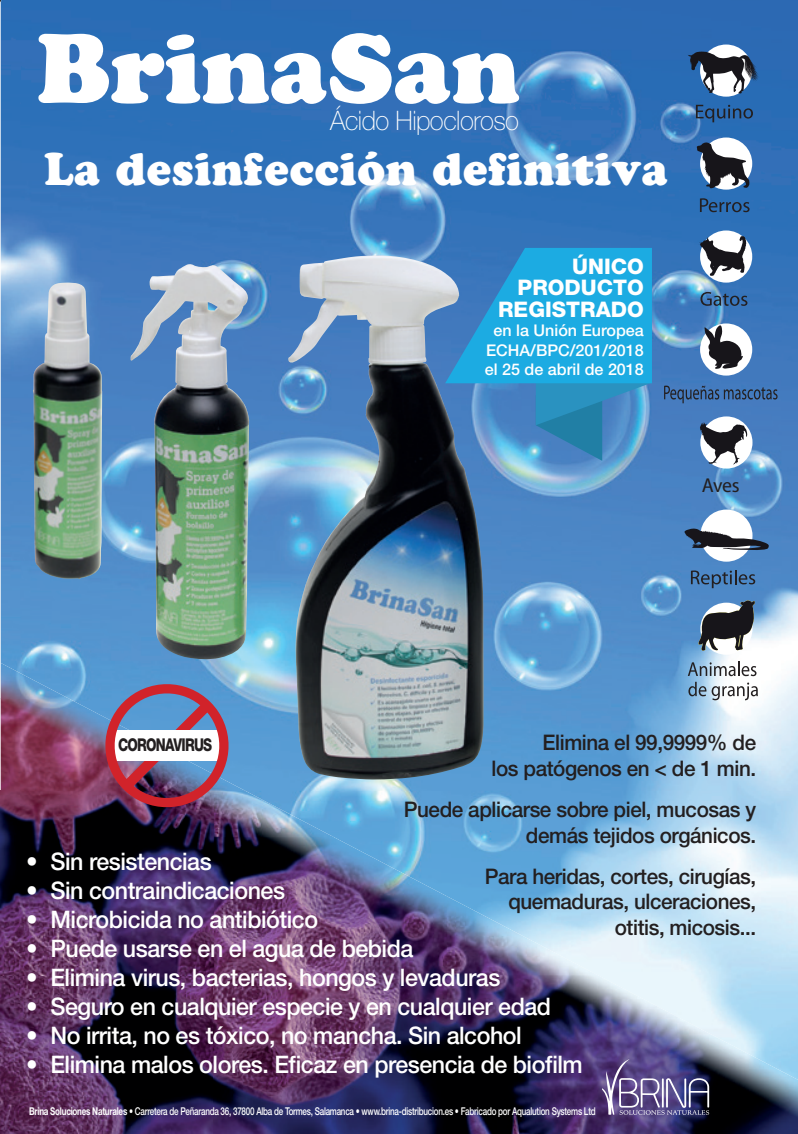
<style>
.page{position:relative;width:798px;height:1134px;background:#fff}
.page>*{position:absolute;margin:0;border:0;box-sizing:border-box;transform-origin:0 0}
.t1{font:900 45.62px "Cooper";letter-spacing:.02em;color:#fff;scale:.96 1}
.t2{font:100 26.88px "Helvetica Neue";letter-spacing:-.02em;color:#fff;scale:.96 1}
.t3{font:500 24.12px "Helvetica Neue";letter-spacing:-.02em;color:#fff;scale:.96 1}
.t4{font:500 21.5px/25.8px "Helvetica Neue";letter-spacing:-.02em;color:#231f20;text-align:right;scale:.96 1}
.t5{font:800 21.5px/21.5px "Helvetica Neue";color:#fff;text-align:right}
.t6{font:semi-condensed 20.12px "Myriad Pro";color:#231f20;scale:1.07 1}
.t7{font:800 17.62px "Helvetica Neue";letter-spacing:-.055em;color:#231f20;scale:.76 1}
.t8{font:500 16.12px/19.4px "Helvetica Neue";color:#fff;text-align:center}
.t9{font:500 10.75px "Helvetica Neue";letter-spacing:-.03em;color:#fff;scale:.75 1}
.s1{font-weight:700}
</style>
<div class="page">
<img style="left:1px;top:0;width:796px;height:1021px">
<svg style="left:38px;top:33px;width:481px;height:71px"></svg>
<img style="left:1px;top:975px;width:678px;height:159px">
<img style="left:679px;top:1021px;width:118px;height:113px">
<svg style="left:679px;top:1018px;width:7px;height:3px"></svg>
<img style="left:1px;top:791px;width:213px;height:184px">
<img style="left:214px;top:837px;width:233px;height:138px">
<img style="left:446px;top:896px;width:94px;height:79px">
<img style="left:539px;top:945px;width:59px;height:30px">
<img style="left:214px;top:791px;width:120px;height:46px">
<img style="left:1px;top:698px;width:98px;height:93px">
<img style="left:234px;top:750px;width:12px;height:41px">
<img style="left:1px;top:663px;width:69px;height:36px">
<div style="left:699px;top:45px;width:53px;height:52px;background:#fff;border-radius:50%"></div>
<svg style="left:687px;top:52px;width:72px;height:41px"></svg>
<div style="left:699px;top:138px;width:53px;height:52px;background:#fff;border-radius:50%"></div>
<svg style="left:696px;top:142px;width:53px;height:46px"></svg>
<div style="left:699px;top:230px;width:53px;height:53px;background:#fff;border-radius:50%"></div>
<svg style="left:698px;top:236px;width:48px;height:40px"></svg>
<div style="left:699px;top:323px;width:53px;height:53px;background:#fff;border-radius:50%"></div>
<svg style="left:704px;top:324px;width:38px;height:45px"></svg>
<div style="left:700px;top:416px;width:52px;height:53px;background:#fff;border-radius:50%"></div>
<svg style="left:699px;top:422px;width:48px;height:43px"></svg>
<div style="left:700px;top:510px;width:52px;height:52px;background:#fff;border-radius:50%"></div>
<svg style="left:684px;top:528px;width:85px;height:23px"></svg>
<div style="left:700px;top:603px;width:52px;height:52px;background:#fff;border-radius:50%"></div>
<svg style="left:697px;top:600px;width:58px;height:51px"></svg>
<svg style="left:695px;top:105px;width:57px;height:17px"></svg>
<svg style="left:699px;top:198px;width:50px;height:14px"></svg>
<svg style="left:700px;top:292px;width:47px;height:14px"></svg>
<svg style="left:663px;top:386px;width:114px;height:17px;background:#3c659a"></svg>
<svg style="left:690px;top:570px;width:65px;height:18px"></svg>
<svg style="left:687px;top:662px;width:69px;height:14px"></svg>
<svg style="left:688px;top:682px;width:69px;height:18px"></svg>
<svg style="left:602px;top:1059px;width:107px;height:56px;background:#665c8d"></svg>
<svg style="left:445px;top:248px;width:206px;height:213px;background:#2b9ed4"></svg>
<img style="left:130px;top:264px;width:119px;height:396px">
<img style="left:32px;top:283px;width:71px;height:296px">
<img style="left:287px;top:256px;width:196px;height:523px">
<img style="left:99px;top:678px;width:135px;height:135px">
<p class="t2" style="left:330px;top:105px;width:198px">Ácido Hipocloroso</p>
<h1 class="t1" style="left:44px;top:141px;width:651px">La desinfección definitiva</h1>
<p class="t5" style="left:498px;top:256px;width:147px">ÚNICO<br>PRODUCTO<br>REGISTRADO</p>
<p class="t8" style="left:484px;top:321px;width:160px">en la Unión Europea<br>ECHA/BPC/201/2018 el 25 de abril de 2018</p>
<p class="t6" style="left:701px;top:474px;width:37px">Aves</p>
<p class="t4" style="left:491px;top:729px;width:277px">Elimina el 99,9999% de<br>los patógenos en &lt; de 1 min.</p>
<p class="t4" style="left:403px;top:796px;width:368px">Puede aplicarse sobre piel, mucosas y demás tejidos orgánicos.</p>
<p class="t4" style="left:484px;top:863px;width:284px">Para heridas, cortes, cirugías, quemaduras, ulceraciones, otitis, micosis...</p>
<p class="t7" style="left:118px;top:734px;width:125px">CORONAVIRUS</p>
<p class="t3" style="left:26px;top:847px;width:195px">• Sin resistencias</p>
<p class="t3" style="left:26px;top:876px;width:271px">• Sin contraindicaciones</p>
<p class="t3" style="left:26px;top:905px;width:305px">• Microbicida no antibiótico</p>
<p class="t3" style="left:26px;top:934px;width:404px">• Puede usarse en el agua de bebida</p>
<p class="t3" style="left:26px;top:963px;width:495px">• Elimina virus, bacterias, hongos y levaduras</p>
<p class="t3" style="left:26px;top:992px;width:548px">• Seguro en cualquier especie y en cualquier edad</p>
<p class="t3" style="left:26px;top:1021px;width:517px">• No irrita, no es tóxico, no mancha. Sin alcohol</p>
<p class="t3" style="left:26px;top:1050px;width:581px">• Elimina malos olores. Eficaz en presencia de biofilm</p>
<p class="t9" style="left:29px;top:1104px;width:756px"><span class="s1">Brina Soluciones Naturales</span> • Carretera de Peñaranda 36, 37800 Alba de Tormes, Salamanca • www.brina-distribucion.es • Fabricado por Aqualution Systems Ltd</p>
</div>
